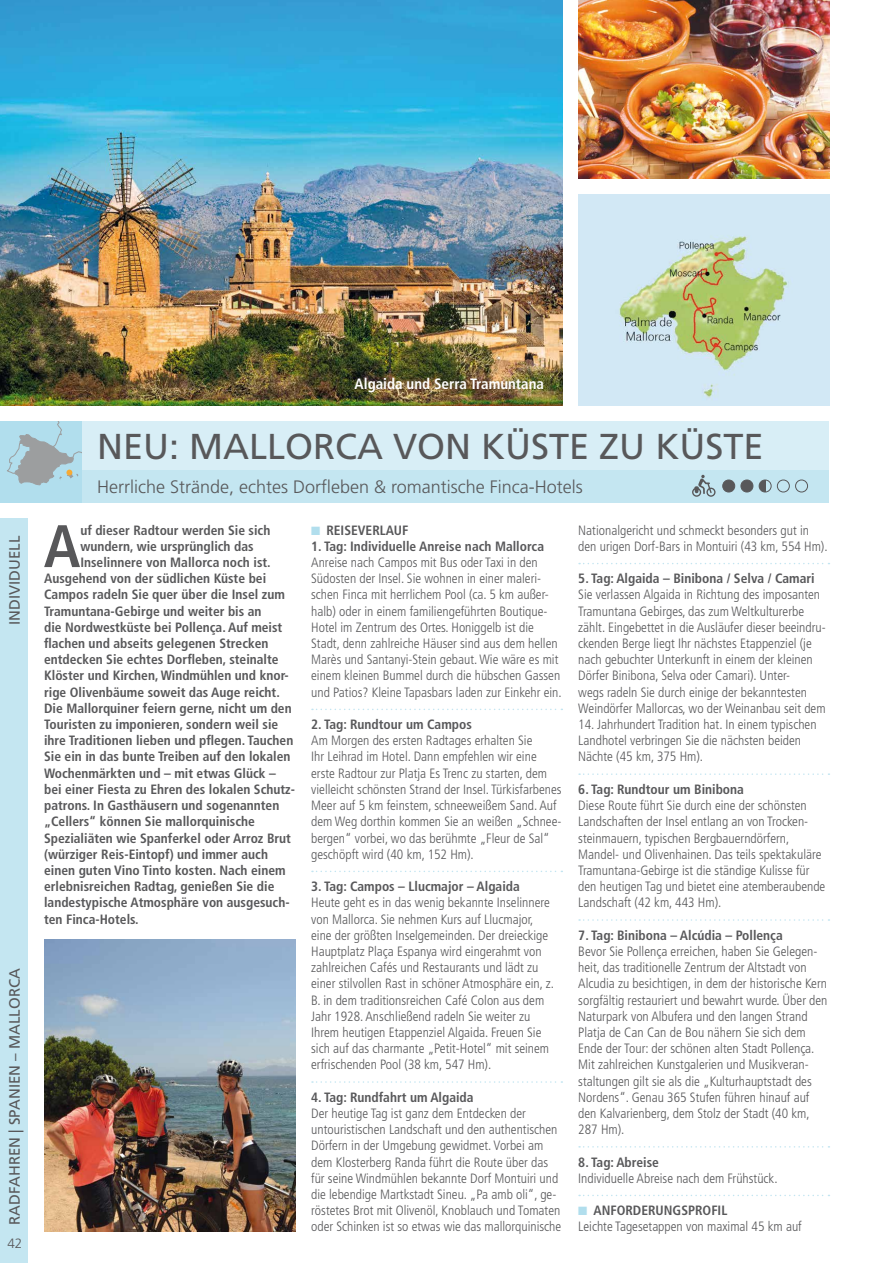
<style>
.page{position:relative;width:893px;height:1263px;background:#fff}
.page>*{position:absolute;margin:0;border:0;box-sizing:border-box;transform-origin:0 0}
.t1{font:700 condensed 59.85px "Frutiger LT Std";color:#58585a}
.t2{font:36px "Frutiger LT Std";color:#58585a}
.t3{font:300 18px "Frutiger LT Std";color:#58585a}
.t4{font:15px "Frutiger LT Std";color:#58585a}
.t5{font:700 condensed 15px "Frutiger LT Std";color:#fff}
.t6{font:300 condensed 13.5px/16.2px "Frutiger LT Std";color:#58585a}
.t7{font:700 condensed 13.5px "Frutiger LT Std";color:#58585a}
.t8{font:300 13.5px "Frutiger LT Std";color:#58585a}
.s1{color:#b1deed}
.s2{font-weight:700}
</style>
<div class="page">
<div style="left:0;top:421px;width:829px;height:49px;background:#d8eef6"></div>
<div style="left:0;top:470px;width:829px;height:32px;background:#c4e6f1"></div>
<div style="left:0;top:518px;width:28px;height:745px;background:#c4e6f1"></div>
<img style="left:578px;top:194px;width:251px;height:211px">
<img style="left:578px;top:0;width:251px;height:178px">
<div style="left:0;top:421px;width:81px;height:81px;background:#b1deed"></div>
<svg style="left:7px;top:421px;width:74px;height:64px"></svg>
<svg style="left:312px;top:709px;width:250px;height:1px"></svg>
<svg style="left:312px;top:871px;width:250px;height:1px"></svg>
<svg style="left:312px;top:1081px;width:250px;height:2px"></svg>
<svg style="left:579px;top:563px;width:250px;height:1px"></svg>
<svg style="left:579px;top:773px;width:250px;height:2px"></svg>
<svg style="left:579px;top:919px;width:250px;height:2px"></svg>
<svg style="left:579px;top:1146px;width:250px;height:1px"></svg>
<svg style="left:579px;top:1195px;width:250px;height:1px"></svg>
<img style="left:44px;top:940px;width:251px;height:291px">
<img style="left:0;top:0;width:562px;height:405px">
<div style="left:795px;top:480px;width:13px;height:12px;border:1px solid #58585a;border-radius:50%"></div>
<div style="left:723px;top:480px;width:12px;height:12px;background:#58585a;border-radius:50%"></div>
<div style="left:722px;top:480px;width:13px;height:12px;border:1px solid #58585a;border-radius:50%"></div>
<div style="left:741px;top:480px;width:12px;height:12px;background:#58585a;border-radius:50%"></div>
<div style="left:741px;top:480px;width:12px;height:12px;border:1px solid #58585a;border-radius:50%"></div>
<div style="left:777px;top:480px;width:13px;height:12px;border:1px solid #58585a;border-radius:50%"></div>
<div style="left:759px;top:480px;width:6px;height:12px;background:#58585a"></div>
<div style="left:759px;top:480px;width:12px;height:12px;border:1px solid #58585a;border-radius:50%"></div>
<svg style="left:692px;top:475px;width:23px;height:22px"></svg>
<p class="t4" style="left:6px;top:625px;width:91px;rotate:-90deg">INDIVIDUELL</p>
<p class="t4" style="left:6px;top:1225px;width:258px;rotate:-90deg">RADFAHREN | SPANIEN – MALLORCA</p>
<p class="t8" style="left:7px;top:1235px;width:17px">42</p>
<p class="t5" style="left:355px;top:375px;width:191px">Algaida und Serra Tramuntana</p>
<h2 class="t2" style="left:97px;top:425px;width:668px">NEU: MALLORCA VON KÜSTE ZU KÜSTE</h2>
<h3 class="t3" style="left:97px;top:476px;width:487px">Herrliche Strände, echtes Dorfleben &amp; romantische Finca-Hotels</h3>
<h1 class="t1" style="left:44px;top:511px;width:38px">A</h1>
<p class="t7" style="left:80px;top:522px;width:191px">uf dieser Radtour werden Sie sich</p>
<p class="t7" style="left:80px;top:538px;width:175px">wundern, wie ursprünglich das</p>
<p class="t7" style="left:80px;top:554px;width:192px">Inselinnere von Mallorca noch ist.</p>
<p class="t7" style="left:44px;top:571px;width:224px">Ausgehend von der südlichen Küste bei</p>
<p class="t7" style="left:44px;top:587px;width:242px">Campos radeln Sie quer über die Insel zum</p>
<p class="t7" style="left:44px;top:603px;width:219px">Tramuntana-Gebirge und weiter bis an</p>
<p class="t7" style="left:44px;top:619px;width:240px">die Nordwestküste bei Pollença. Auf meist</p>
<p class="t7" style="left:44px;top:635px;width:226px">flachen und abseits gelegenen Strecken</p>
<p class="t7" style="left:44px;top:652px;width:236px">entdecken Sie echtes Dorfleben, steinalte</p>
<p class="t7" style="left:44px;top:668px;width:246px">Klöster und Kirchen, Windmühlen und knor-</p>
<p class="t7" style="left:44px;top:684px;width:237px">rige Olivenbäume soweit das Auge reicht.</p>
<p class="t7" style="left:44px;top:700px;width:249px">Die Mallorquiner feiern gerne, nicht um den</p>
<p class="t7" style="left:44px;top:716px;width:236px">Touristen zu imponieren, sondern weil sie</p>
<p class="t7" style="left:44px;top:733px;width:251px">ihre Traditionen lieben und pflegen. Tauchen</p>
<p class="t7" style="left:44px;top:749px;width:248px">Sie ein in das bunte Treiben auf den lokalen</p>
<p class="t7" style="left:44px;top:765px;width:233px">Wochenmärkten und – mit etwas Glück –</p>
<p class="t7" style="left:44px;top:781px;width:252px">bei einer Fiesta zu Ehren des lokalen Schutz-</p>
<p class="t7" style="left:44px;top:797px;width:237px">patrons. In Gasthäusern und sogenannten</p>
<p class="t7" style="left:44px;top:814px;width:212px">„Cellers“ können Sie mallorquinische</p>
<p class="t7" style="left:44px;top:830px;width:248px">Spezialiäten wie Spanferkel oder Arroz Brut</p>
<p class="t7" style="left:44px;top:846px;width:225px">(würziger Reis-Eintopf) und immer auch</p>
<p class="t7" style="left:44px;top:862px;width:243px">einen guten Vino Tinto kosten. Nach einem</p>
<p class="t7" style="left:44px;top:878px;width:232px">erlebnisreichen Radtag, genießen Sie die</p>
<p class="t7" style="left:44px;top:895px;width:247px">landestypische Atmosphäre von ausgesuch-</p>
<p class="t7" style="left:44px;top:911px;width:96px">ten Finca-Hotels.</p>
<p class="t7" style="left:311px;top:522px;width:99px"><span class="s1">■</span> REISEVERLAUF</p>
<p class="t7" style="left:311px;top:538px;width:234px">1. Tag: Individuelle Anreise nach Mallorca</p>
<p class="t6" style="left:311px;top:554px;width:252px">Anreise nach Campos mit Bus oder Taxi in den Südosten der Insel. Sie wohnen in einer maleri&shy;schen Finca mit herrlichem Pool (ca. 5 km außer&shy;halb) oder in einem familiengeführten Boutique-Hotel im Zentrum des Ortes. Honiggelb ist die Stadt, denn zahlreiche Häuser sind aus dem hellen Marès und Santanyi-Stein gebaut. Wie wäre es mit einem kleinen Bummel durch die hübschen Gassen und Patios? Kleine Tapasbars laden zur Einkehr ein.</p>
<p class="t7" style="left:311px;top:716px;width:162px">2. Tag: Rundtour um Campos</p>
<p class="t6" style="left:311px;top:733px;width:252px">Am Morgen des ersten Radtages erhalten Sie<br>Ihr Leihrad im Hotel. Dann empfehlen wir eine erste Radtour zur Platja Es Trenc zu starten, dem vielleicht schönsten Strand der Insel. Türkisfarbenes Meer auf 5 km feinstem, schneeweißem Sand. Auf dem Weg dorthin kommen Sie an weißen „Schnee&shy;bergen“ vorbei, wo das berühmte „Fleur de Sal“ geschöpft wird (40 km, 152 Hm).</p>
<p class="t7" style="left:311px;top:878px;width:210px">3. Tag: Campos – Llucmajor – Algaida</p>
<p class="t6" style="left:311px;top:895px;width:244px">Heute geht es in das wenig bekannte Inselinnere von Mallorca. Sie nehmen Kurs auf Llucmajor, eine der größten Inselgemeinden. Der dreieckige Hauptplatz Plaça Espanya wird eingerahmt von zahlreichen Cafés und Restaurants und lädt zu einer stilvollen Rast in schöner Atmosphäre ein, z.<br>B. in dem traditionsreichen Café Colon aus dem Jahr 1928. Anschließend radeln Sie weiter zu Ihrem heutigen Etappenziel Algaida. Freuen Sie sich auf das charmante „Petit-Hotel“ mit seinem erfrischenden Pool (38 km, 547 Hm).</p>
<p class="t7" style="left:311px;top:1089px;width:164px">4. Tag: Rundfahrt um Algaida</p>
<p class="t6" style="left:311px;top:1105px;width:252px">Der heutige Tag ist ganz dem Entdecken der untouristischen Landschaft und den authentischen Dörfern in der Umgebung gewidmet. Vorbei am dem Klosterberg Randa führt die Route über das für seine Windmühlen bekannte Dorf Montuiri und die lebendige Martkstadt Sineu. „Pa amb oli“, ge&shy;röstetes Brot mit Olivenöl, Knoblauch und Tomaten oder Schinken ist so etwas wie das mallorquinische</p>
<p class="t6" style="left:578px;top:522px;width:251px">Nationalgericht und schmeckt besonders gut in den urigen Dorf-Bars in Montuiri (43 km, 554 Hm).</p>
<p class="t7" style="left:578px;top:571px;width:238px">5. Tag: Algaida – Binibona / Selva / Camari</p>
<p class="t6" style="left:578px;top:587px;width:249px">Sie verlassen Algaida in Richtung des imposanten Tramuntana Gebirges, das zum Weltkulturerbe zählt. Eingebettet in die Ausläufer dieser beeindru&shy;ckenden Berge liegt Ihr nächstes Etappenziel (je nach gebuchter Unterkunft in einem der kleinen Dörfer Binibona, Selva oder Camari). Unter-<br>wegs radeln Sie durch einige der bekanntesten Weindörfer Mallorcas, wo der Weinanbau seit dem</p>
<p class="t6" style="left:578px;top:716px;width:240px">14. Jahrhundert Tradition hat. In einem typischen<br>Landhotel verbringen Sie die nächsten beiden<br>Nächte (45 km, 375 Hm).</p>
<p class="t7" style="left:578px;top:781px;width:167px">6. Tag: Rundtour um Binibona</p>
<p class="t6" style="left:578px;top:797px;width:248px">Diese Route führt Sie durch eine der schönsten Landschaften der Insel entlang an von Trocken&shy;steinmauern, typischen Bergbauerndörfern, Mandel- und Olivenhainen. Das teils spektakuläre Tramuntana-Gebirge ist die ständige Kulisse für den heutigen Tag und bietet eine atemberaubende Landschaft (42 km, 443 Hm).</p>
<p class="t7" style="left:578px;top:927px;width:206px">7. Tag: Binibona – Alcúdia – Pollença</p>
<p class="t6" style="left:578px;top:943px;width:251px">Bevor Sie Pollença erreichen, haben Sie Gelegen&shy;heit, das traditionelle Zentrum der Altstadt von Alcudia zu besichtigen, in dem der historische Kern sorgfältig restauriert und bewahrt wurde. Über den Naturpark von Albufera und den langen Strand Platja de Can Can de Bou nähern Sie sich dem Ende der Tour: der schönen alten Stadt Pollença.<br>Mit zahlreichen Kunstgalerien und Musikveran&shy;staltungen gilt sie als die „Kulturhauptstadt des Nordens“. Genau 365 Stufen führen hinauf auf den Kalvarienberg, dem Stolz der Stadt (40 km, 287 Hm).</p>
<p class="t7" style="left:578px;top:1154px;width:82px">8. Tag: Abreise</p>
<p class="t6" style="left:578px;top:1170px;width:201px">Individuelle Abreise nach dem Frühstück.</p>
<p class="t6" style="left:578px;top:1202px;width:225px"><span class="s1">■</span> <span class="s2">ANFORDERUNGSPROFIL<br></span>Leichte Tagesetappen von maximal 45 km auf</p>
</div>
